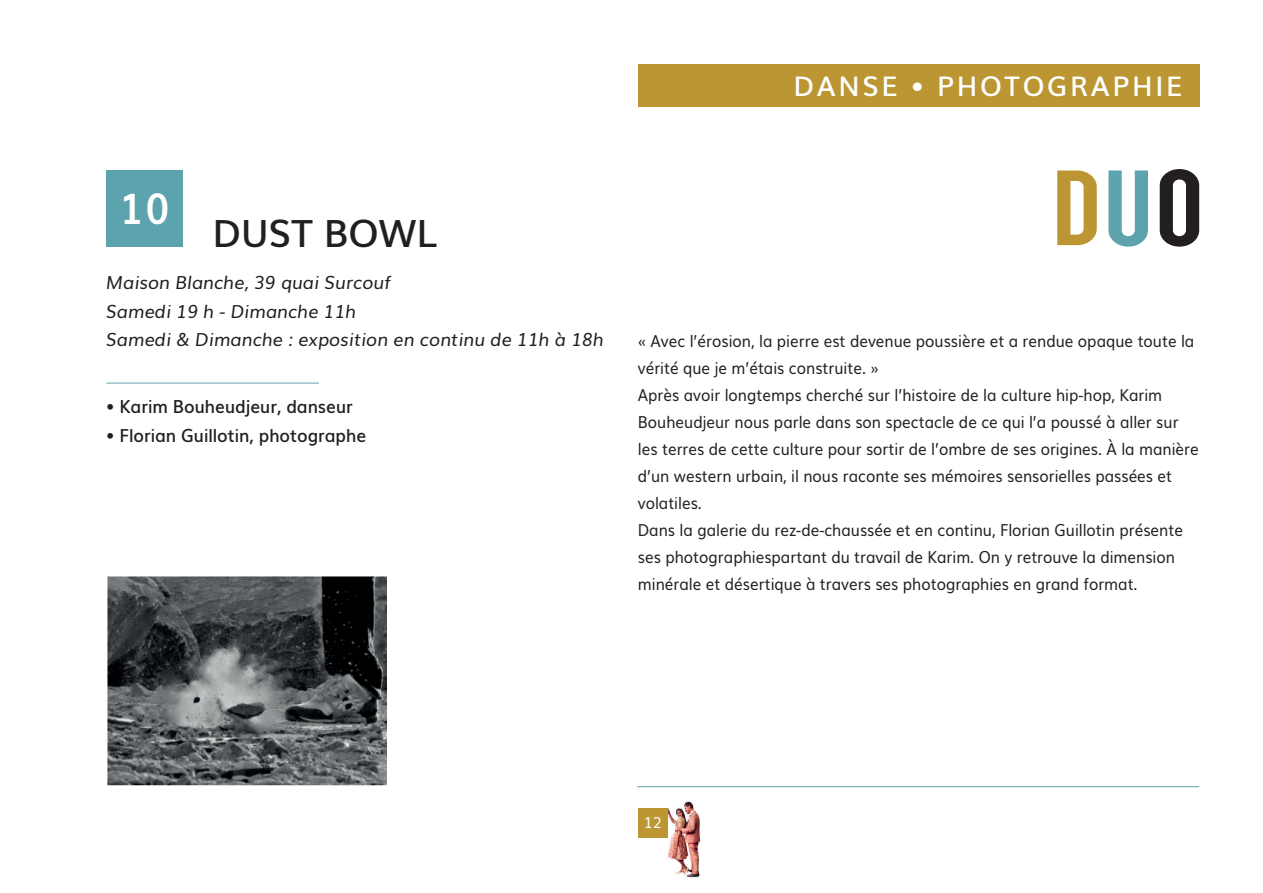
<style>
.page{position:relative;width:1263px;height:893px;background:#fff}
.page>*{position:absolute;margin:0;border:0;box-sizing:border-box;transform-origin:0 0}
.t1{font:700 42px "Muli";color:#fff;scale:.95 1}
.t2{font:600 37.5px "Muli";color:#231f20}
.t3{font:600 27px "Muli";letter-spacing:.1em;color:#fff}
.t4{font:italic 18px/28.5px "Muli";color:#231f20}
.t5{font:600 18px "Muli";color:#231f20;scale:.95 1}
.t6{font:16.5px/27px "Muli";color:#231f20;scale:.92 1}
.t7{font:15px "Muli";color:#fff}
</style>
<div class="page">
<img style="left:647px;top:787px;width:70px;height:91px">
<div style="left:638px;top:808px;width:30px;height:30px;background:#bb9632"></div>
<hr style="left:637px;top:786px;width:562px;height:1px;background:#5ca3ae">
<svg style="left:1160px;top:169px;width:39px;height:78px"></svg>
<svg style="left:1108px;top:170px;width:40px;height:77px"></svg>
<svg style="left:1057px;top:170px;width:40px;height:75px"></svg>
<div style="left:106px;top:170px;width:77px;height:77px;background:#5ca3ae"></div>
<img style="left:107px;top:576px;width:280px;height:210px">
<hr style="left:106px;top:383px;width:213px;height:1px;background:#5ca3ae">
<div style="left:638px;top:64px;width:561px;height:42px;background:#bb9632"></div>
<h3 class="t3" style="left:794px;top:64px;width:390px">DANSE • PHOTOGRAPHIE</h3>
<h1 class="t1" style="left:119px;top:175px;width:55px">10</h1>
<h2 class="t2" style="left:213px;top:202px;width:226px">DUST BOWL</h2>
<p class="t4" style="left:106px;top:267px;width:499px">Maison Blanche, 39 quai Surcouf<br>Samedi 19 h - Dimanche 11h<br>Samedi &amp; Dimanche : exposition en continu de 11h à 18h</p>
<p class="t5" style="left:106px;top:392px;width:261px">• Karim Bouheudjeur, danseur</p>
<p class="t5" style="left:106px;top:420px;width:275px">• Florian Guillotin, photographe</p>
<p class="t6" style="left:638px;top:326px;width:611px">« Avec l’érosion, la pierre est devenue poussière et a rendue opaque toute la vérité que je m’étais construite. »<br>Après avoir longtemps cherché sur l’histoire de la culture hip-hop, Karim Bouheudjeur nous parle dans son spectacle de ce qui l’a poussé à aller sur les terres de cette culture pour sortir de l’ombre de ses origines. À la manière d’un western urbain, il nous raconte ses mémoires sensorielles passées et volatiles.<br>Dans la galerie du rez-de-chaussée et en continu, Florian Guillotin présente ses photographiespartant du travail de Karim. On y retrouve la dimension minérale et désertique à travers ses photographies en grand format.</p>
<p class="t7" style="left:644px;top:810px;width:20px">12</p>
</div>
